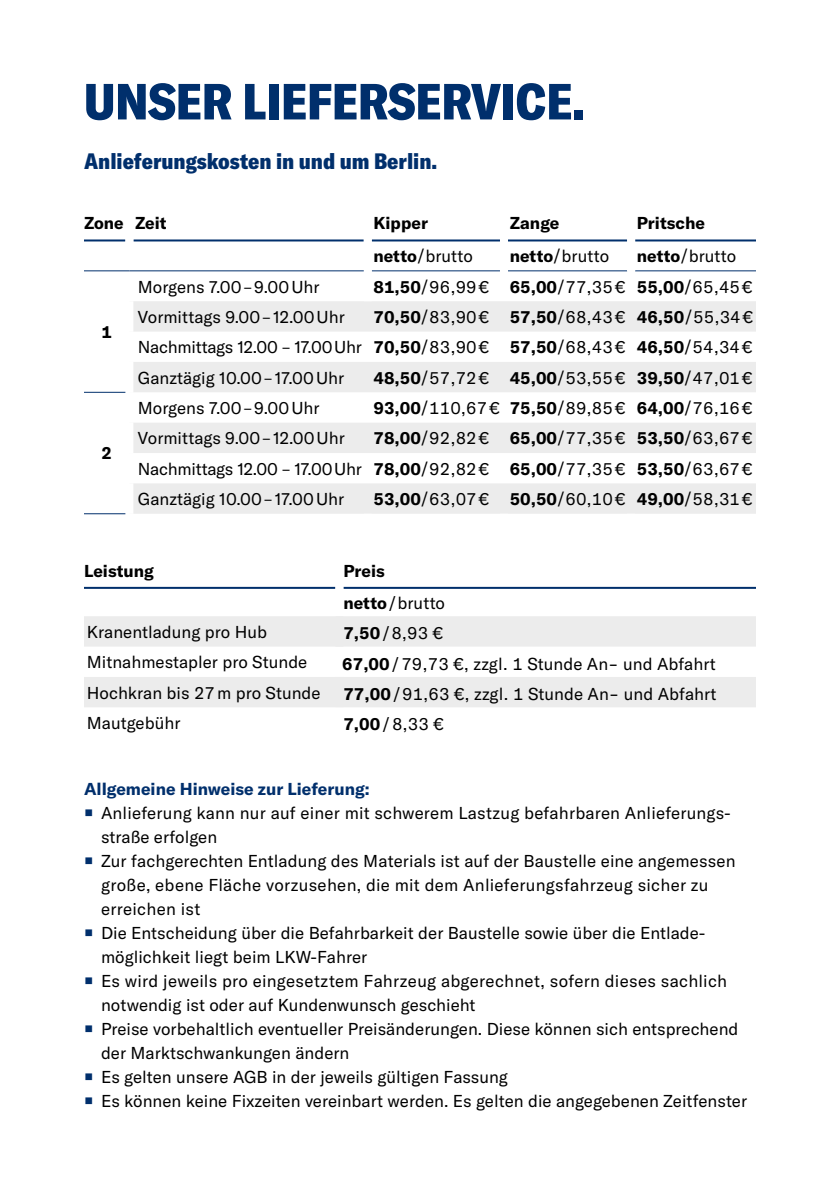
<style>
.page{position:relative;width:840px;height:1191px;background:#fff}
.page>*{position:absolute;margin:0;border:0;box-sizing:border-box;transform-origin:0 0}
.t1{font:900 condensed 50px "GT America";color:#002f6c}
.t2{font:900 condensed 22px "GT America";color:#002f6c}
.t3{font:17px/24px "GT America";color:#000;text-align:justify}
.t4{font:700 17px/32.4px "GT America";color:#000}
.t5{font:700 17px "GT America";color:#002f6c}
.s1{font-weight:700}
.s2{font-weight:400}
</style>
<div class="page">
<svg style="left:84px;top:616px;width:671px;height:91px;fill:#ececec"></svg>
<hr style="left:84px;top:587px;width:251px;height:2px;background:#002f6c">
<hr style="left:343px;top:587px;width:412px;height:2px;background:#002f6c">
<div style="left:335px;top:616px;width:8px;height:30px;background:#ececec"></div>
<div style="left:335px;top:677px;width:8px;height:30px;background:#ececec"></div>
<svg style="left:133px;top:301px;width:622px;height:213px;fill:#ececec"></svg>
<hr style="left:84px;top:239px;width:41px;height:2px;background:#002f6c">
<hr style="left:133px;top:239px;width:230px;height:2px;background:#002f6c">
<hr style="left:371px;top:239px;width:128px;height:2px;background:#002f6c">
<hr style="left:507px;top:239px;width:119px;height:2px;background:#002f6c">
<hr style="left:634px;top:239px;width:121px;height:2px;background:#002f6c">
<hr style="left:371px;top:270px;width:128px;height:1px;background:#002f6c">
<hr style="left:507px;top:270px;width:119px;height:1px;background:#002f6c">
<hr style="left:634px;top:270px;width:121px;height:1px;background:#002f6c">
<hr style="left:84px;top:270px;width:45px;height:1px;background:#002f6c">
<hr style="left:129px;top:270px;width:234px;height:1px;background:#002f6c">
<hr style="left:84px;top:392px;width:41px;height:1px;background:#002f6c">
<hr style="left:84px;top:513px;width:41px;height:1px;background:#002f6c">
<h1 class="t1" style="left:84px;top:70px;width:502px">UNSER LIEFERSERVICE.</h1>
<p class="t2" style="left:84px;top:148px;width:354px">Anlieferungskosten in und um Berlin.</p>
<p class="t4" style="left:84px;top:207px;width:84px">Zone Zeit</p>
<p class="t4" style="left:373px;top:207px;width:56px">Kipper</p>
<p class="t4" style="left:509px;top:207px;width:51px">Zange</p>
<p class="t4" style="left:636px;top:207px;width:70px">Pritsche</p>
<p class="t3" style="left:373px;top:244px;width:101px"><span class="s1">netto</span>/ brutto</p>
<p class="t3" style="left:509px;top:244px;width:101px"><span class="s1">netto</span>/ brutto</p>
<p class="t3" style="left:636px;top:244px;width:101px"><span class="s1">netto</span>/ brutto</p>
<p class="t4" style="left:101px;top:315px;width:12px">1</p>
<p class="t4" style="left:101px;top:436px;width:12px">2</p>
<p class="t3" style="left:138px;top:275px;width:183px">Morgens 7.00 – 9.00 Uhr</p>
<p class="t3" style="left:373px;top:275px;width:380px"><span class="s1">81,50</span>/ 96,99 € <span class="s1">65,00</span>/ 77,35 € <span class="s1">55,00</span>/ 65,45 €</p>
<p class="t3" style="left:138px;top:305px;width:208px">Vormittags 9.00 – 12.00 Uhr</p>
<p class="t3" style="left:138px;top:302px;width:616px;line-height:30.4px;text-indent:235px"><span class="s1">70,50</span>/ 83,90 € <span class="s1">57,50</span>/ 68,43 € <span class="s1">46,50</span>/ 55,34 € Nachmittags 12.00 – 17.00 Uhr <span class="s1">70,50</span>/ 83,90 € <span class="s1">57,50</span>/ 68,43 € <span class="s1">46,50</span>/ 54,34 € Ganztägig 10.00 – 17.00 Uhr</p>
<p class="t3" style="left:373px;top:366px;width:380px"><span class="s1">48,50</span>/ 57,72 € <span class="s1">45,00</span>/ 53,55 € <span class="s1">39,50</span>/ 47,01 €</p>
<p class="t3" style="left:138px;top:396px;width:183px">Morgens 7.00 – 9.00 Uhr</p>
<p class="t3" style="left:373px;top:396px;width:380px"><span class="s1">93,00</span>/ 110,67 € <span class="s1">75,50</span>/ 89,85 € <span class="s1">64,00</span>/ 76,16 €</p>
<p class="t3" style="left:138px;top:426px;width:208px">Vormittags 9.00 – 12.00 Uhr</p>
<p class="t3" style="left:138px;top:423px;width:616px;line-height:30.4px;text-indent:235px"><span class="s1">78,00</span>/ 92,82 € <span class="s1">65,00</span>/ 77,35 € <span class="s1">53,50</span>/ 63,67 € Nachmittags 12.00 – 17.00 Uhr <span class="s1">78,00</span>/ 92,82 € <span class="s1">65,00</span>/ 77,35 € <span class="s1">53,50</span>/ 63,67 € Ganztägig 10.00 – 17.00 Uhr</p>
<p class="t3" style="left:373px;top:487px;width:380px"><span class="s1">53,00</span>/ 63,07 € <span class="s1">50,50</span>/ 60,10 € <span class="s1">49,00</span>/ 58,31 €</p>
<p class="t4" style="left:84px;top:554px;width:71px">Leistung</p>
<p class="t4" style="left:343px;top:554px;width:103px">Preis netto<span class="s2">/brutto</span></p>
<p class="t3" style="left:87px;top:620px;width:182px">Kranentladung pro Hub</p>
<p class="t3" style="left:343px;top:621px;width:101px"><span class="s1">7,50</span> /8,93 €</p>
<p class="t3" style="left:87px;top:650px;width:222px">Mitnahmestapler pro Stunde</p>
<p class="t3" style="left:342px;top:651px;width:375px"><span class="s1">67,00</span> / 79,73 €, zzgl. 1 Stunde An- und Abfahrt</p>
<p class="t3" style="left:87px;top:681px;width:235px">Hochkran bis 27 m pro Stunde</p>
<p class="t3" style="left:343px;top:682px;width:374px"><span class="s1">77,00</span> /91,63 €, zzgl. 1 Stunde An- und Abfahrt</p>
<p class="t3" style="left:87px;top:711px;width:95px">Mautgebühr</p>
<p class="t3" style="left:343px;top:712px;width:102px"><span class="s1">7,00</span> / 8,33 €</p>
<p class="t5" style="left:84px;top:778px;width:287px">Allgemeine Hinweise zur Lieferung:</p>
<p class="t3" style="left:101px;top:800px;width:647px;text-align:left">Anlieferung kann nur auf einer mit schwerem Lastzug befahrbaren Anlieferungs&shy;straße erfolgen<br>Zur fachgerechten Entladung des Materials ist auf der Baustelle eine angemessen große, ebene Fläche vorzusehen, die mit dem Anlieferungsfahrzeug sicher zu erreichen ist<br>Die Entscheidung über die Befahrbarkeit der Baustelle sowie über die Entlade&shy;möglichkeit liegt beim LKW-Fahrer<br>Es wird jeweils pro eingesetztem Fahrzeug abgerechnet, sofern dieses sachlich notwendig ist oder auf Kundenwunsch geschieht<br>Preise vorbehaltlich eventueller Preisänderungen. Diese können sich entsprechend der Marktschwankungen ändern<br>Es gelten unsere AGB in der jeweils gültigen Fassung<br>Es können keine Fixzeiten vereinbart werden. Es gelten die angegebenen Zeitfenster</p>
</div>
